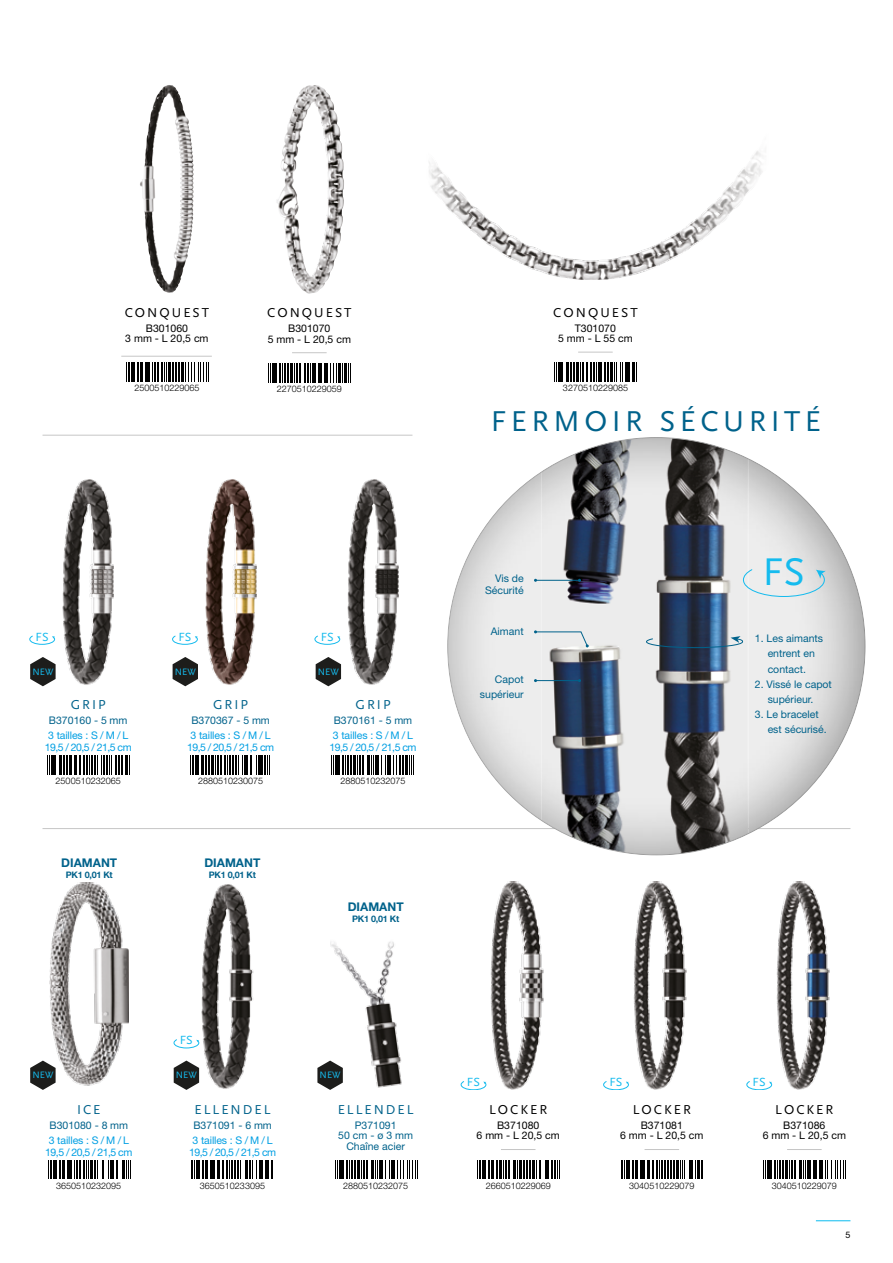
<style>
.page{position:relative;width:893px;height:1263px;background:#fff}
.page>*{position:absolute;margin:0;border:0;box-sizing:border-box;transform-origin:0 0}
.t1{font:40.35px "Scala Sans";color:#15bbee}
.t2{font:30px "Scala Sans";letter-spacing:.15em;color:#00628b}
.t3{font:13.5px "Scala Sans";letter-spacing:.15em;color:#000}
.t4{font:13.5px "Scala Sans";letter-spacing:.15em;color:#00628b}
.t5{font:12.3px "Scala Sans";color:#15bbee}
.t6{font:700 12px "Helvetica Neue";color:#00628b}
.t7{font:10.5px/15px "Helvetica Neue";color:#00628b;text-align:center}
.t8{font:10.5px/12px "Helvetica Neue";letter-spacing:-.01em;color:#009fe3;text-align:center}
.t9{font:10.5px/10.5px "Helvetica Neue";color:#000;text-align:center}
.t10{font:9.75px "Scala Sans";color:#15bbee}
.t11{font:300 9px "Helvetica Neue";color:#000}
.t12{font:700 9px "Helvetica Neue";letter-spacing:-.03em;color:#00628b}
.t13{font:9px "Helvetica Neue";color:#000}
</style>
<div class="page">
<hr style="left:816px;top:1220px;width:34px;height:1px;background:#0bbbef">
<hr style="left:43px;top:828px;width:807px;height:1px;background:#c6c6c6">
<div style="left:444px;top:434px;width:422px;height:422px;background:#000;opacity:.4"></div>
<svg style="left:190px;top:755px;width:4px;height:19px"></svg>
<hr style="left:195px;top:755px;width:3px;height:19px;background:#000">
<svg style="left:201px;top:755px;width:69px;height:19px"></svg>
<img style="left:205px;top:479px;width:52px;height:206px">
<svg style="left:47px;top:755px;width:5px;height:19px"></svg>
<hr style="left:53px;top:755px;width:3px;height:19px;background:#000">
<svg style="left:59px;top:755px;width:9px;height:19px"></svg>
<hr style="left:69px;top:755px;width:3px;height:19px;background:#000">
<svg style="left:74px;top:755px;width:56px;height:19px"></svg>
<img style="left:62px;top:479px;width:52px;height:206px">
<img style="left:277px;top:85px;width:67px;height:209px">
<hr style="left:292px;top:352px;width:35px;height:1px;background:#c6c6c6">
<svg style="left:268px;top:363px;width:5px;height:19px"></svg>
<hr style="left:273px;top:363px;width:4px;height:19px;background:#000">
<svg style="left:280px;top:363px;width:71px;height:19px"></svg>
<svg style="left:126px;top:363px;width:4px;height:19px"></svg>
<hr style="left:131px;top:363px;width:4px;height:19px;background:#000">
<svg style="left:137px;top:363px;width:72px;height:19px"></svg>
<hr style="left:121px;top:356px;width:91px;height:1px;background:#c6c6c6">
<img style="left:140px;top:85px;width:54px;height:208px">
<svg style="left:30px;top:657px;width:26px;height:29px"></svg>
<svg style="left:173px;top:657px;width:25px;height:29px"></svg>
<svg style="left:331px;top:755px;width:5px;height:19px"></svg>
<hr style="left:336px;top:755px;width:4px;height:19px;background:#000">
<svg style="left:342px;top:755px;width:61px;height:19px"></svg>
<hr style="left:405px;top:755px;width:3px;height:19px;background:#000">
<svg style="left:409px;top:755px;width:5px;height:19px"></svg>
<img style="left:347px;top:479px;width:52px;height:206px">
<svg style="left:316px;top:657px;width:25px;height:29px"></svg>
<svg style="left:315px;top:636px;width:25px;height:8px"></svg>
<svg style="left:172px;top:636px;width:26px;height:8px"></svg>
<svg style="left:174px;top:1039px;width:25px;height:9px"></svg>
<svg style="left:461px;top:1081px;width:25px;height:9px"></svg>
<svg style="left:603px;top:1081px;width:26px;height:9px"></svg>
<svg style="left:747px;top:1081px;width:25px;height:9px"></svg>
<svg style="left:30px;top:636px;width:25px;height:8px"></svg>
<svg style="left:48px;top:1160px;width:4px;height:19px"></svg>
<hr style="left:53px;top:1160px;width:4px;height:19px;background:#000">
<svg style="left:59px;top:1160px;width:72px;height:19px"></svg>
<img style="left:50px;top:882px;width:79px;height:204px">
<svg style="left:30px;top:1060px;width:26px;height:30px"></svg>
<svg style="left:191px;top:1160px;width:4px;height:19px"></svg>
<hr style="left:196px;top:1160px;width:3px;height:19px;background:#000">
<svg style="left:202px;top:1160px;width:71px;height:19px"></svg>
<img style="left:201px;top:884px;width:53px;height:205px">
<svg style="left:174px;top:1060px;width:25px;height:30px"></svg>
<svg style="left:335px;top:1160px;width:5px;height:19px"></svg>
<hr style="left:340px;top:1160px;width:4px;height:19px;background:#000">
<svg style="left:346px;top:1160px;width:72px;height:19px"></svg>
<svg style="left:317px;top:1060px;width:13px;height:30px"></svg>
<img style="left:490px;top:882px;width:54px;height:208px">
<hr style="left:501px;top:1149px;width:34px;height:1px;background:#c6c6c6">
<svg style="left:477px;top:1160px;width:4px;height:19px"></svg>
<hr style="left:482px;top:1160px;width:4px;height:19px;background:#000">
<svg style="left:488px;top:1160px;width:72px;height:19px"></svg>
<img style="left:633px;top:882px;width:54px;height:208px">
<hr style="left:645px;top:1149px;width:34px;height:1px;background:#c6c6c6">
<svg style="left:621px;top:1160px;width:4px;height:19px"></svg>
<hr style="left:626px;top:1160px;width:3px;height:19px;background:#000">
<svg style="left:632px;top:1160px;width:71px;height:19px"></svg>
<img style="left:776px;top:882px;width:54px;height:208px">
<hr style="left:787px;top:1149px;width:35px;height:1px;background:#c6c6c6">
<svg style="left:763px;top:1160px;width:5px;height:19px"></svg>
<hr style="left:768px;top:1160px;width:4px;height:19px;background:#000">
<svg style="left:774px;top:1160px;width:72px;height:19px"></svg>
<img style="left:429px;top:151px;width:334px;height:129px">
<hr style="left:578px;top:352px;width:35px;height:1px;background:#c6c6c6">
<svg style="left:554px;top:363px;width:5px;height:19px"></svg>
<hr style="left:560px;top:363px;width:3px;height:19px;background:#000">
<svg style="left:566px;top:363px;width:42px;height:19px"></svg>
<hr style="left:610px;top:363px;width:3px;height:19px;background:#000">
<svg style="left:614px;top:363px;width:23px;height:19px"></svg>
<img style="left:330px;top:941px;width:72px;height:149px">
<svg style="left:646px;top:636px;width:97px;height:12px"></svg>
<svg style="left:534px;top:630px;width:55px;height:17px"></svg>
<hr style="left:535px;top:580px;width:44px;height:1px;background:#00628b">
<hr style="left:535px;top:680px;width:44px;height:1px;background:#00628b">
<svg style="left:743px;top:568px;width:83px;height:29px;background:#dce6e9"></svg>
<hr style="left:43px;top:435px;width:369px;height:1px;background:#c6c6c6">
<p class="t3" style="left:125px;top:305px;width:86px">CONQUEST</p>
<p class="t9" style="left:125px;top:322px;width:85px">B301060<br>3 mm - L 20,5 cm</p>
<p class="t11" style="left:134px;top:382px;width:67px">2500510229065</p>
<p class="t3" style="left:267px;top:305px;width:86px">CONQUEST</p>
<p class="t9" style="left:268px;top:323px;width:85px">B301070<br>5 mm - L 20,5 cm</p>
<p class="t11" style="left:277px;top:383px;width:67px">2270510229059</p>
<p class="t5" style="left:36px;top:630px;width:15px">FS</p>
<p class="t5" style="left:178px;top:630px;width:15px">FS</p>
<p class="t5" style="left:321px;top:630px;width:15px">FS</p>
<p class="t10" style="left:32px;top:666px;width:23px">NEW</p>
<p class="t10" style="left:175px;top:666px;width:23px">NEW</p>
<p class="t10" style="left:318px;top:666px;width:23px">NEW</p>
<p class="t4" style="left:71px;top:698px;width:37px">GRIP</p>
<p class="t7" style="left:49px;top:713px;width:80px">B370160 - 5 mm</p>
<p class="t8" style="left:45px;top:729px;width:88px">3 tailles : S / M / L<br>19,5 / 20,5 / 21,5 cm</p>
<p class="t4" style="left:213px;top:698px;width:37px">GRIP</p>
<p class="t7" style="left:191px;top:713px;width:80px">B370367 - 5 mm</p>
<p class="t8" style="left:187px;top:729px;width:88px">3 tailles : S / M / L<br>19,5 / 20,5 / 21,5 cm</p>
<p class="t4" style="left:355px;top:698px;width:37px">GRIP</p>
<p class="t7" style="left:334px;top:713px;width:80px">B370161 - 5 mm</p>
<p class="t8" style="left:329px;top:729px;width:88px">3 tailles : S / M / L<br>19,5 / 20,5 / 21,5 cm</p>
<p class="t11" style="left:56px;top:775px;width:67px">2500510232065</p>
<p class="t11" style="left:198px;top:775px;width:67px">2880510230075</p>
<p class="t11" style="left:340px;top:775px;width:67px">2880510232075</p>
<p class="t6" style="left:61px;top:855px;width:57px">DIAMANT</p>
<p class="t12" style="left:66px;top:869px;width:48px">PK1 0,01 Kt</p>
<p class="t6" style="left:204px;top:855px;width:57px">DIAMANT</p>
<p class="t12" style="left:209px;top:869px;width:48px">PK1 0,01 Kt</p>
<p class="t6" style="left:348px;top:899px;width:57px">DIAMANT</p>
<p class="t12" style="left:352px;top:913px;width:48px">PK1 0,01 Kt</p>
<p class="t10" style="left:32px;top:1070px;width:23px">NEW</p>
<p class="t4" style="left:77px;top:1102px;width:25px">ICE</p>
<p class="t7" style="left:50px;top:1117px;width:80px">B301080 - 8 mm</p>
<p class="t8" style="left:45px;top:1134px;width:88px">3 tailles : S / M / L<br>19,5 / 20,5 / 21,5 cm</p>
<p class="t11" style="left:56px;top:1180px;width:67px">3650510232095</p>
<p class="t5" style="left:180px;top:1034px;width:15px">FS</p>
<p class="t10" style="left:176px;top:1070px;width:23px">NEW</p>
<p class="t10" style="left:320px;top:1070px;width:23px">NEW</p>
<p class="t4" style="left:195px;top:1102px;width:77px">ELLENDEL</p>
<p class="t7" style="left:193px;top:1117px;width:80px">B371091 - 6 mm</p>
<p class="t8" style="left:189px;top:1134px;width:88px">3 tailles : S / M / L<br>19,5 / 20,5 / 21,5 cm</p>
<p class="t4" style="left:338px;top:1102px;width:77px">ELLENDEL</p>
<p class="t7" style="left:338px;top:1120px;width:76px;line-height:10.5px">P371091<br>50 cm - ø 3 mm<br>Chaîne acier</p>
<p class="t11" style="left:200px;top:1180px;width:67px">3650510233095</p>
<p class="t11" style="left:343px;top:1180px;width:67px">2880510232075</p>
<p class="t3" style="left:553px;top:305px;width:86px">CONQUEST</p>
<p class="t9" style="left:558px;top:322px;width:76px">T301070<br>5 mm - L 55 cm</p>
<p class="t11" style="left:563px;top:382px;width:67px">3270510229085</p>
<h2 class="t2" style="left:491px;top:405px;width:332px">FERMOIR SÉCURITÉ</h2>
<p class="t7" style="left:485px;top:572px;width:40px;line-height:12px;text-align:right">Vis de<br>Sécurité</p>
<p class="t7" style="left:491px;top:623px;width:34px">Aimant</p>
<p class="t7" style="left:480px;top:671px;width:45px;text-align:right">Capot supérieur</p>
<h1 class="t1" style="left:762px;top:550px;width:44px">FS</h1>
<p class="t7" style="left:755px;top:631px;width:70px">1. Les aimants entrent en contact.</p>
<p class="t7" style="left:755px;top:676px;width:79px">2. Vissé le capot supérieur.</p>
<p class="t7" style="left:768px;top:706px;width:61px;text-align:left;text-indent:-13px">3. Le bracelet est sécurisé.</p>
<p class="t5" style="left:467px;top:1075px;width:15px">FS</p>
<p class="t5" style="left:609px;top:1075px;width:15px">FS</p>
<p class="t5" style="left:753px;top:1075px;width:15px">FS</p>
<p class="t3" style="left:489px;top:1102px;width:60px">LOCKER</p>
<p class="t9" style="left:477px;top:1120px;width:85px">B371080<br>6 mm - L 20,5 cm</p>
<p class="t11" style="left:486px;top:1180px;width:67px">2660510229069</p>
<p class="t3" style="left:633px;top:1102px;width:60px">LOCKER</p>
<p class="t9" style="left:620px;top:1120px;width:85px">B371081<br>6 mm - L 20,5 cm</p>
<p class="t11" style="left:629px;top:1180px;width:67px">3040510229079</p>
<p class="t3" style="left:775px;top:1102px;width:60px">LOCKER</p>
<p class="t9" style="left:763px;top:1120px;width:85px">B371086<br>6 mm - L 20,5 cm</p>
<p class="t11" style="left:772px;top:1180px;width:67px">3040510229079</p>
<p class="t13" style="left:845px;top:1229px;width:7px">5</p>
</div>
